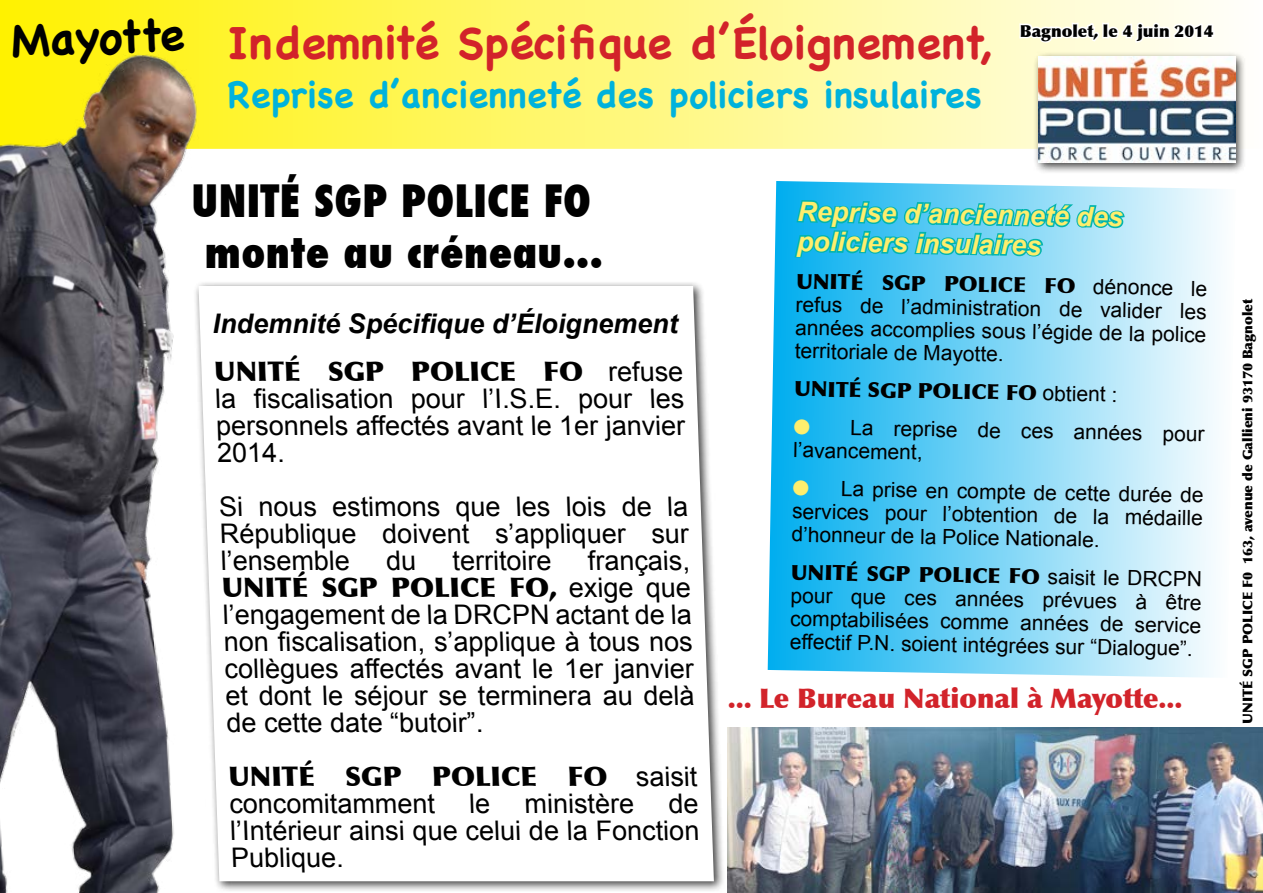
<style>
.page{position:relative;width:1263px;height:893px;background:#fff}
.page>*{position:absolute;margin:0;border:0;box-sizing:border-box;transform-origin:0 0}
.t1{font:700 45px "Chalkboard";color:#d2232a}
.t2{font:700 45px "Chalkboard SE";color:#000}
.t3{font:800 condensed 43.5px/51px "Futura";letter-spacing:.01em;color:#000;text-align:center}
.t4{font:700 36px "Chalkboard";color:#00b2dc}
.t5{font:27px/27px "Arial";color:#000;text-align:justify}
.t6{font:900 27px "Optima";color:#000}
.t7{font:italic 700 27px/29.7px "Arial";color:#feee6d}
.t8{font:italic 700 27px "Arial";color:#000}
.t9{font:900 27px "Optima";color:#d2232a}
.t10{font:21px/23.1px "Arial";color:#000;text-align:justify}
.t11{font:900 21px "Optima";color:#000}
.t12{font:900 16.5px "Optima";color:#000}
.t13{font:900 13.5px "Optima";color:#000}
.s1{font-family:"Arial";font-weight:400}
.s2{color:#feee6d}
</style>
<div class="page">
<svg style="left:768px;top:181px;width:453px;height:496px;background:#80d6f6"></svg>
<div style="left:0;top:0;width:1263px;height:149px;background:linear-gradient(to right,#fff200,#fffefd);border:2px solid #fff200"></div>
<svg style="left:1018px;top:18px;width:198px;height:27px"></svg>
<img style="left:0;top:41px;width:247px;height:852px">
<div style="left:1033px;top:51px;width:213px;height:123px;background:#000;opacity:.75"></div>
<img style="left:1039px;top:57px;width:196px;height:106px">
<div style="left:193px;top:281px;width:532px;height:612px;background:#000;opacity:.75"></div>
<svg style="left:199px;top:286px;width:515px;height:595px"></svg>
<svg style="left:793px;top:198px;width:333px;height:61px;background:#3fc4d7"></svg>
<img style="left:728px;top:727px;width:535px;height:166px">
<h1 class="t2" style="left:11px;top:14px;width:174px;rotate:-2deg">Mayotte</h1>
<h1 class="t1" style="left:227px;top:16px;width:766px">Indemnité Spécifique d’Éloignement,</h1>
<h3 class="t4" style="left:227px;top:74px;width:756px">Reprise d’ancienneté des policiers insulaires</h3>
<p class="t12" style="left:1020px;top:21px;width:195px">Bagnolet, le 4 juin 2014</p>
<h2 class="t3" style="left:191px;top:175px;width:413px">UNITÉ SGP POLICE FO monte au créneau...</h2>
<p class="t8" style="left:213px;top:306px;width:467px">Indemnité Spécifique d’Éloignement</p>
<p class="t6" style="left:215px;top:355px;width:472px">UNITÉ SGP POLICE FO <span class="s1">refuse</span></p>
<p class="t5" style="left:216px;top:385px;width:472px">la fiscalisation pour l’I.S.E. pour les personnels affectés avant le 1er janvier 2014.</p>
<p class="t5" style="left:219px;top:493px;width:472px">Si nous estimons que les lois de la République doivent s’appliquer sur l’ensemble</p>
<p class="t5" style="left:387px;top:547px;width:33px">du</p>
<p class="t5" style="left:453px;top:547px;width:102px">territoire</p>
<p class="t5" style="left:588px;top:547px;width:105px">français,</p>
<p class="t6" style="left:222px;top:571px;width:472px">UNITÉ SGP POLICE FO, <span class="s1">exige que</span></p>
<p class="t5" style="left:223px;top:601px;width:475px">l’engagement de la DRCPN actant de la non fiscalisation, s’applique à tous nos collègues affectés avant le 1er janvier et dont le séjour se terminera au delà de cette date “butoir”.</p>
<p class="t6" style="left:229px;top:760px;width:472px">UNITÉ SGP POLICE FO <span class="s1">saisit</span></p>
<p class="t5" style="left:230px;top:790px;width:473px">concomitamment le ministère de l’Intérieur ainsi que celui de la Fonction Publique.</p>
<p class="t7" style="left:798px;top:198px;width:327px;rotate:1deg">Reprise d’ancienneté des policiers insulaires</p>
<p class="t11" style="left:796px;top:268px;width:413px;rotate:1deg">UNITÉ SGP POLICE FO <span class="s1">dénonce le</span></p>
<p class="t10" style="left:796px;top:293px;width:413px;rotate:1deg">refus de l’administration de valider les années accomplies sous l’égide de la police territoriale de Mayotte.</p>
<p class="t11" style="left:794px;top:376px;width:325px;rotate:1deg">UNITÉ SGP POLICE FO <span class="s1">obtient :</span></p>
<p class="t10" style="left:794px;top:415px;width:412px;rotate:1deg"><span class="s2">●</span> La reprise de ces années pour l’avancement,</p>
<p class="t10" style="left:793px;top:477px;width:412px;rotate:1deg"><span class="s2">●</span> La prise en compte de cette durée de services pour l’obtention de la médaille d’honneur de la Police Nationale.</p>
<p class="t11" style="left:791px;top:559px;width:412px;rotate:1deg">UNITÉ SGP POLICE FO <span class="s1">saisit le DRCPN</span></p>
<p class="t10" style="left:791px;top:584px;width:413px;rotate:1deg">pour que ces années prévues à être comptabilisées comme années de service effectif P.N. soient intégrées sur “Dialogue”.</p>
<p class="t9" style="left:728px;top:682px;width:456px">... Le Bureau National à Mayotte...</p>
<p class="t13" style="left:1239px;top:724px;width:427px;rotate:-90deg">UNITÉ SGP POLICE F0 163, avenue de Gallieni 93170 Bagnolet</p>
</div>
